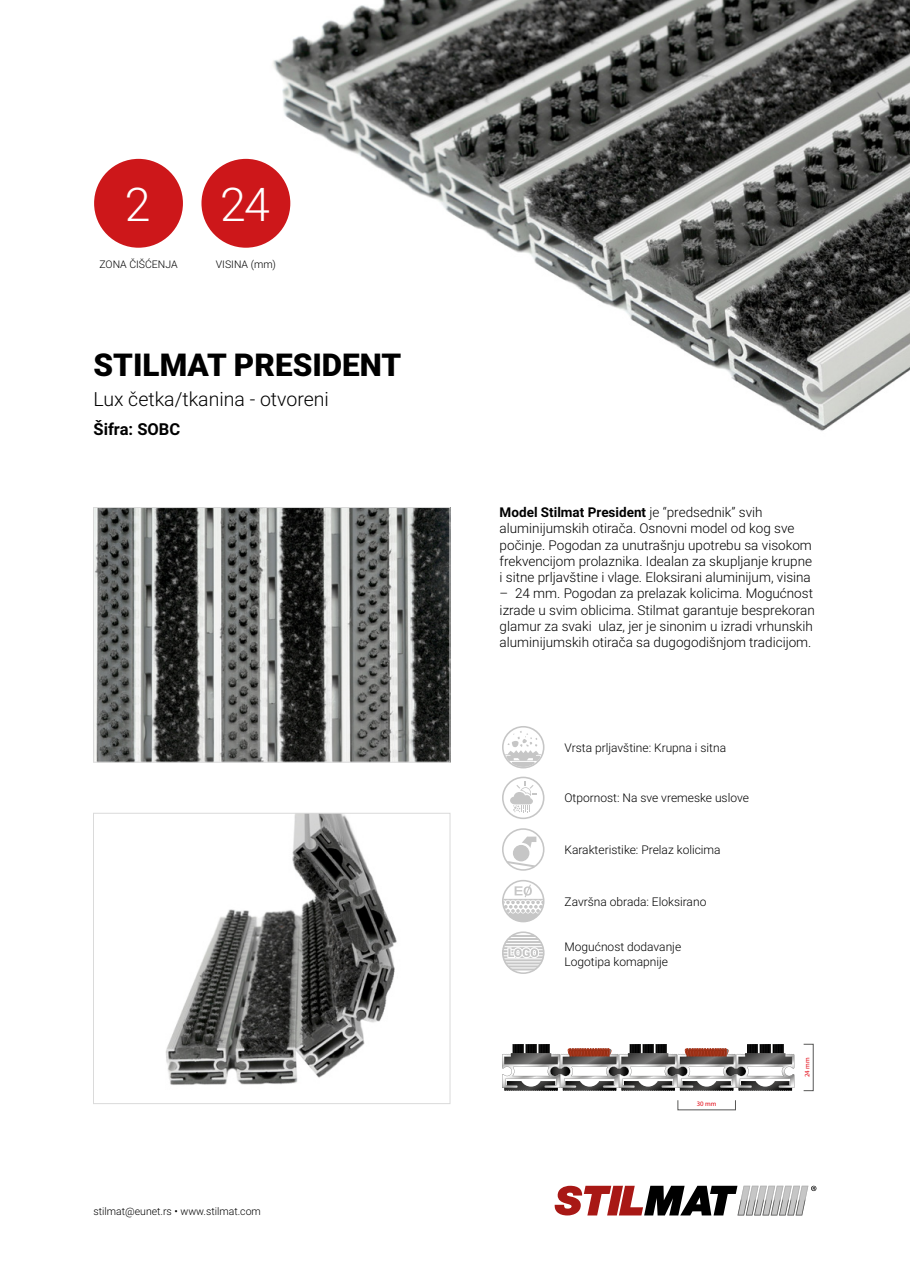
<style>
.page{position:relative;width:910px;height:1280px;background:#fff}
.page>*{position:absolute;margin:0;border:0;box-sizing:border-box;transform-origin:0 0}
.t1{font:300 46.5px "Roboto";color:#fff}
.t2{font:900 31.5px "Roboto";color:#000}
.t3{font:300 19.5px "Roboto";color:#000}
.t4{font:700 16.5px "Roboto";color:#000}
.t5{font:300 13.5px/16.2px "Roboto";color:#000}
.t6{font:300 12px/14.4px "Roboto";color:#000}
.t7{font:300 10.5px "Roboto";color:#000}
.t8{font:6.75px "Myriad Pro";color:#e30613}
.s1{font-weight:700}
</style>
<div class="page">
<svg style="left:554px;top:1186px;width:262px;height:29px"></svg>
<img style="left:211px;top:0;width:699px;height:431px">
<img style="left:95px;top:509px;width:353px;height:251px">
<div style="left:93px;top:507px;width:357px;height:255px;border:1px solid #dadada"></div>
<img style="left:166px;top:815px;width:231px;height:270px">
<div style="left:93px;top:813px;width:357px;height:291px;border:1px solid #dadada"></div>
<svg style="left:502px;top:1044px;width:292px;height:47px"></svg>
<svg style="left:502px;top:777px;width:42px;height:42px"></svg>
<svg style="left:502px;top:726px;width:42px;height:42px"></svg>
<svg style="left:502px;top:828px;width:42px;height:43px"></svg>
<svg style="left:502px;top:880px;width:42px;height:42px"></svg>
<svg style="left:502px;top:931px;width:42px;height:43px"></svg>
<div style="left:94px;top:159px;width:89px;height:89px;background:#cd171a;border-radius:50%"></div>
<div style="left:201px;top:159px;width:89px;height:89px;background:#cd171a;border-radius:50%"></div>
<h1 class="t1" style="left:125px;top:172px;width:27px">2</h1>
<h1 class="t1" style="left:220px;top:172px;width:51px">24</h1>
<p class="t7" style="left:99px;top:257px;width:80px">ZONA ČIŠĆENJA</p>
<p class="t7" style="left:216px;top:257px;width:62px">VISINA (mm)</p>
<h2 class="t2" style="left:94px;top:343px;width:308px">Stilmat PRESIDENT</h2>
<h3 class="t3" style="left:94px;top:385px;width:237px">Lux četka/tkanina - otvoreni</h3>
<p class="t4" style="left:94px;top:417px;width:88px">Šifra: SOBC</p>
<p class="t7" style="left:94px;top:1204px;width:169px">stilmat@eunet.rs • www.stilmat.com</p>
<p class="t5" style="left:500px;top:504px;width:314px"><span class="s1">Model Stilmat President</span> je “predsednik” svih aluminijumskih otirača. Osnovni model od kog sve počinje. Pogodan za unutrašnju upotrebu sa visokom frekvencijom prolaznika. Idealan za skupljanje krupne i sitne prljavštine i vlage. Eloksirani aluminijum, visina</p>
<p class="t5" style="left:500px;top:585px;width:317px">– 24 mm. Pogodan za prelazak kolicima. Mogućnost izrade u svim oblicima. Stilmat garantuje besprekoran glamur za svaki ulaz, jer je sinonim u izradi vrhunskih aluminijumskih otirača sa dugogodišnjom tradicijom.</p>
<p class="t6" style="left:564px;top:740px;width:163px">Vrsta prljavštine: Krupna i sitna</p>
<p class="t6" style="left:564px;top:790px;width:186px">Otpornost: Na sve vremeske uslove</p>
<p class="t6" style="left:564px;top:842px;width:158px">Karakteristike: Prelaz kolicima</p>
<p class="t6" style="left:564px;top:894px;width:143px">Završna obrada: Eloksirano</p>
<p class="t6" style="left:564px;top:939px;width:118px">Mogućnost dodavanje<br>Logotipa komapnije</p>
<p class="t8" style="left:697px;top:1100px;width:21px">30 mm</p>
<p class="t8" style="left:803px;top:1077px;width:21px;rotate:-90deg">24 mm</p>
</div>
